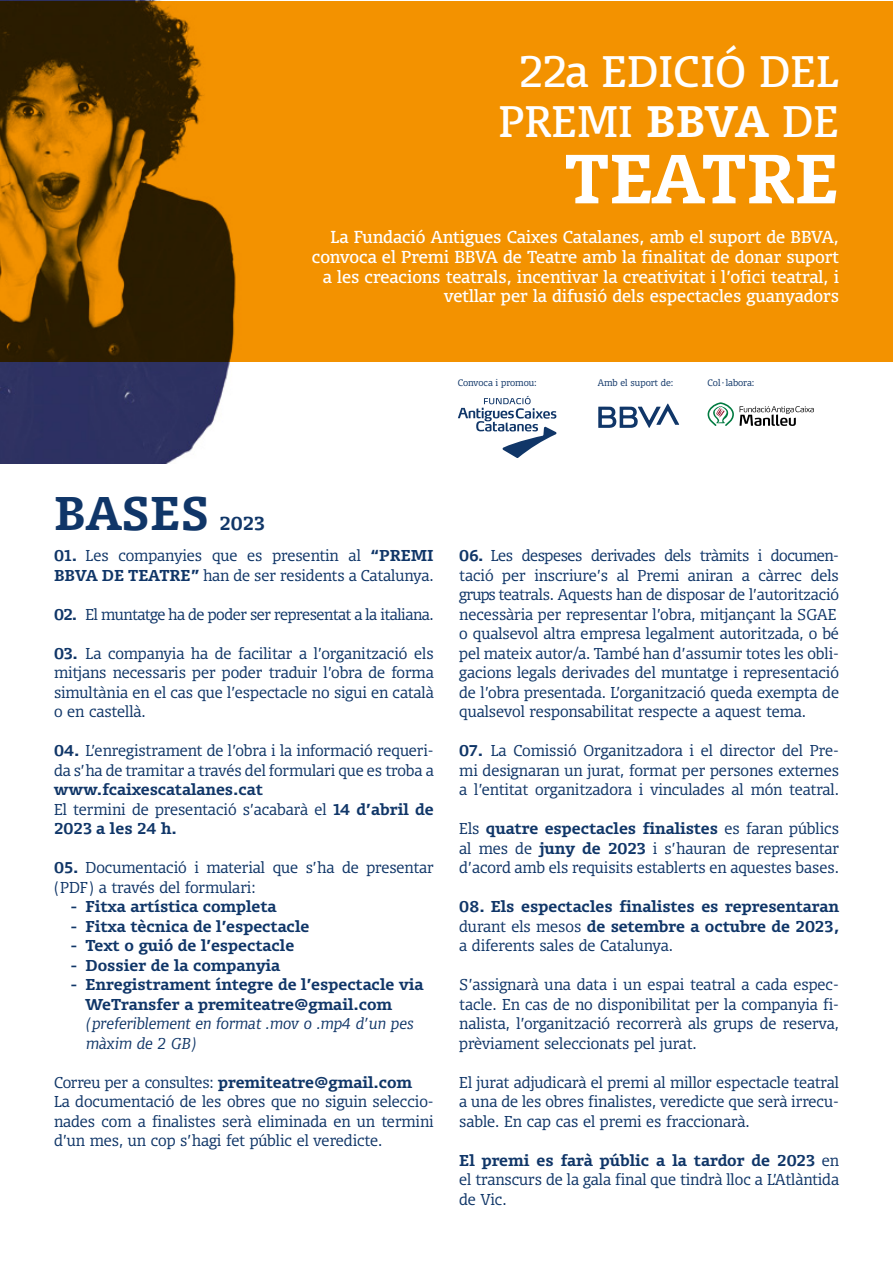
<style>
.page{position:relative;width:893px;height:1263px;background:#fff}
.page>*{position:absolute;margin:0;border:0;box-sizing:border-box;transform-origin:0 0}
.t1{font:66px "Olsen Bold SC";color:#fff}
.t2{font:700 45px "Olsen LF";color:#103668}
.t3{font:42px/50.4px "Olsen";color:#fff;text-align:center}
.t4{font:700 18px "Olsen LF";color:#103668}
.t5{font:16.5px/19.8px "Olsen LF";color:#fff;text-align:right}
.t6{font:300 15px/19.5px "Olsen LF";color:#103668;text-align:justify}
.t7{font:700 15px/19.5px "Olsen LF";color:#103668}
.t8{font:italic 300 15px/19.5px "Olsen LF";color:#103668}
.t9{font:300 15px "Olsen LF";letter-spacing:-.025em;color:#103668}
.t10{font:300 9px "Olsen LF";color:#103668}
.s1{font-family:"Olsen LF"}
.s2{font-weight:700}
.s3{font-weight:300}
</style>
<div class="page">
<div style="left:0;top:1px;width:892px;height:360px;background:#f39200"></div>
<img style="left:0;top:0;width:268px;height:463px">
<svg style="left:598px;top:404px;width:81px;height:24px"></svg>
<svg style="left:458px;top:396px;width:99px;height:62px"></svg>
<svg style="left:708px;top:402px;width:106px;height:24px"></svg>
<h3 class="t3" style="left:498px;top:46px;width:342px"><span class="s1">22</span>a EDICIÓ DEL<br>PREMI <span class="s2">BBVA</span> DE</h3>
<h1 class="t1" style="left:564px;top:135px;width:276px">TEATRE</h1>
<p class="t5" style="left:312px;top:227px;width:528px">La Fundació Antigues Caixes Catalanes, amb el suport de BBVA, convoca el Premi BBVA de Teatre amb la finalitat de donar suport a les creacions teatrals, incentivar la creativitat i l’ofici teatral, i vetllar per la difusió dels espectacles guanyadors</p>
<p class="t10" style="left:458px;top:377px;width:80px">Convoca i promou:</p>
<p class="t10" style="left:598px;top:377px;width:77px">Amb el suport de:</p>
<p class="t10" style="left:708px;top:377px;width:48px">Col·labora:</p>
<h2 class="t2" style="left:54px;top:483px;width:157px">BASES</h2>
<p class="t4" style="left:219px;top:511px;width:47px">2023</p>
<p class="t6" style="left:54px;top:545px;width:381px"><span class="s2">01.</span> Les companyies que es presentin al <span class="s2">“PREMI<br>BBVA DE TEATRE”</span> han de ser residents a Catalunya.</p>
<p class="t9" style="left:54px;top:604px;width:381px"><span class="s2">02.</span> El muntatge ha de poder ser representat a la italiana.</p>
<p class="t6" style="left:54px;top:643px;width:381px"><span class="s2">03.</span> La companyia ha de facilitar a l’organització els mitjans necessaris per poder traduir l’obra de forma simultània en el cas que l’espectacle no sigui en català o en castellà.</p>
<p class="t6" style="left:54px;top:740px;width:381px"><span class="s2">04.</span> L’enregistrament de l’obra i la informació requeri&shy;da s’ha de tramitar a través del formulari que es troba a</p>
<p class="t7" style="left:54px;top:779px;width:381px">www.fcaixescatalanes.cat<br><span class="s3">El termini de presentació s’acabarà el</span> 14 d’abril de<br>2023 a les 24 h.</p>
<p class="t6" style="left:54px;top:857px;width:381px"><span class="s2">05.</span> Documentació i material que s’ha de presentar (PDF) a través del formulari:</p>
<p class="t7" style="left:71px;top:896px;width:207px">- Fitxa artística completa</p>
<p class="t7" style="left:71px;top:916px;width:240px">- Fitxa tècnica de l’espectacle</p>
<p class="t7" style="left:71px;top:935px;width:225px">- Text o guió de l’espectacle</p>
<p class="t7" style="left:71px;top:955px;width:211px">- Dossier de la companyia</p>
<p class="t7" style="left:86px;top:974px;width:339px;text-indent:-15px">- Enregistrament íntegre de l’espectacle via<br>WeTransfer a premiteatre@gmail.com</p>
<p class="t8" style="left:86px;top:1013px;width:329px">(preferiblement en format .mov o .mp4 d’un pes màxim de 2 GB)</p>
<p class="t6" style="left:54px;top:1072px;width:381px;text-align:left">Correu per a consultes: <span class="s2">premiteatre@gmail.com<br></span>La documentació de les obres que no siguin seleccio&shy;nades com a finalistes serà eliminada en un termini d’un mes, un cop s’hagi fet públic el veredicte.</p>
<p class="t6" style="left:459px;top:545px;width:381px;text-align:left"><span class="s2">06.</span> Les despeses derivades dels tràmits i documen&shy;tació per inscriure’s al Premi aniran a càrrec dels grups teatrals. Aquests han de disposar de l’autorització necessària per representar l’obra, mitjançant la SGAE o qualsevol altra empresa legalment autoritzada, o bé pel mateix autor/a. També han d’assumir totes les obli&shy;gacions legals derivades del muntatge i representació de l’obra presentada. L’organització queda exempta de qualsevol responsabilitat respecte a aquest tema.</p>
<p class="t6" style="left:459px;top:740px;width:381px"><span class="s2">07.</span> La Comissió Organitzadora i el director del Pre&shy;mi designaran un jurat, format per persones externes a l’entitat organitzadora i vinculades al món teatral.</p>
<p class="t6" style="left:459px;top:818px;width:381px">Els <span class="s2">quatre espectacles finalistes</span> es faran públics al mes de <span class="s2">juny de 2023</span> i s’hauran de representar d’acord amb els requisits establerts en aquestes bases.</p>
<p class="t7" style="left:459px;top:896px;width:381px;text-align:justify">08. Els espectacles finalistes es representaran <span class="s3">durant els mesos</span> de setembre a octubre de 2023, <span class="s3">a diferents sales de Catalunya.</span></p>
<p class="t6" style="left:459px;top:974px;width:381px">S’assignarà una data i un espai teatral a cada espec&shy;tacle. En cas de no disponibilitat per la companyia fi&shy;nalista, l’organització recorrerà als grups de reserva, prèviament seleccionats pel jurat.</p>
<p class="t6" style="left:459px;top:1072px;width:381px">El jurat adjudicarà el premi al millor espectacle teatral a una de les obres finalistes, veredicte que serà irrecu&shy;sable. En cap cas el premi es fraccionarà.</p>
<p class="t6" style="left:459px;top:1150px;width:381px"><span class="s2">El premi es farà públic a la tardor de 2023</span> en el transcurs de la gala final que tindrà lloc a L’Atlàntida de Vic.</p>
</div>
